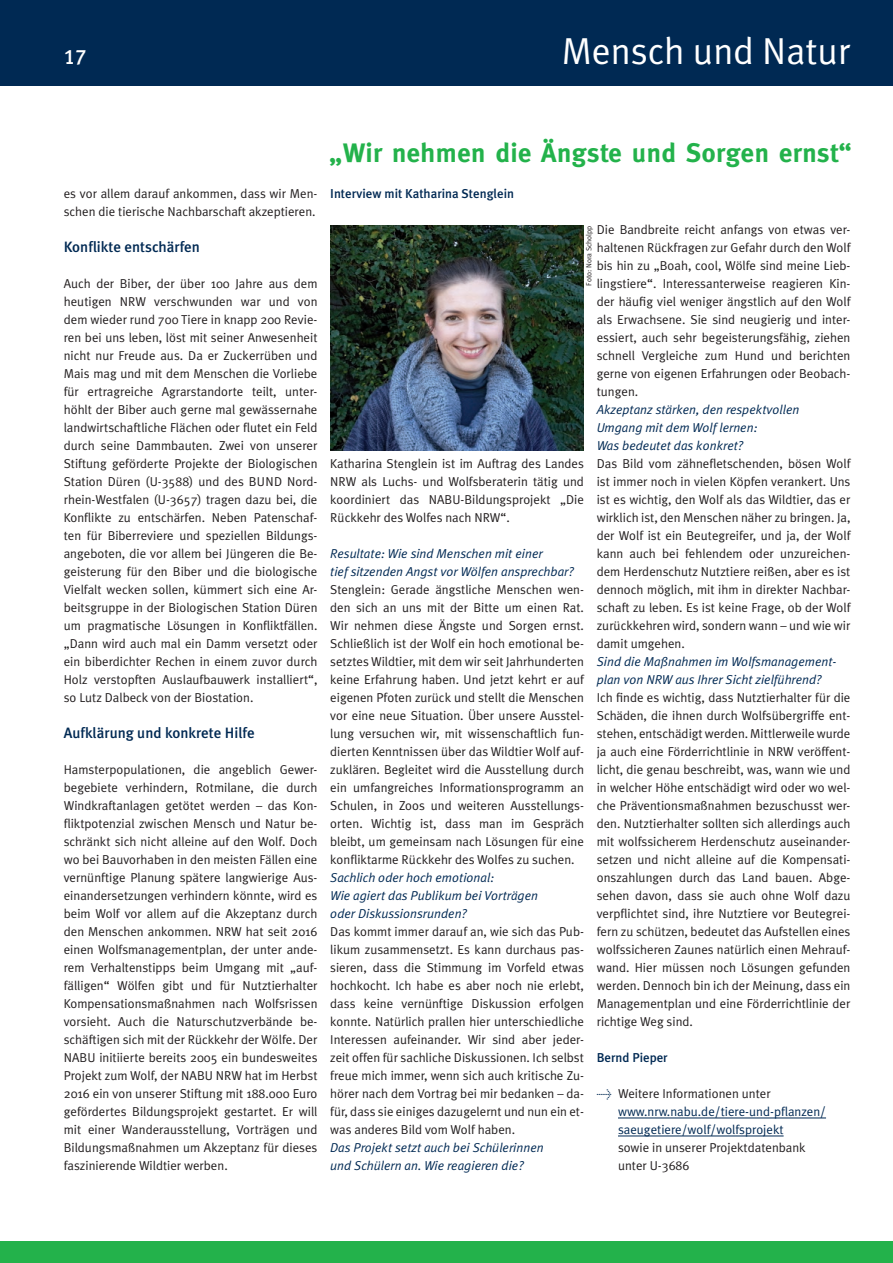
<style>
.page{position:relative;width:893px;height:1263px;background:#fff}
.page>*{position:absolute;margin:0;border:0;box-sizing:border-box;transform-origin:0 0}
.t1{font:37.5px "Meta Plus Normal";color:#fff}
.t2{font:700 26.7px "Meta";letter-spacing:.02em;color:#23b24b}
.t3{font:21px "Meta Plus Medium Caps";color:#fff}
.t4{font:500 15px "Meta Plus";color:#002953}
.t5{font:12.9px/18px "Meta Plus Normal";color:#231f20;text-align:justify}
.t6{font:italic 12.9px/18px "Meta Plus Normal";color:#002953}
.t7{font:12.9px/18px "Meta Plus Normal";color:#002953}
.t8{font:500 12.9px "Meta Plus";color:#002953}
.t9{font:7.5px "Meta Plus Normal";color:#231f20}
.s1{color:#231f20}
</style>
<div class="page">
<div style="left:0;top:1242px;width:893px;height:21px;background:#23b24b"></div>
<div style="left:0;top:0;width:893px;height:85px;background:#002953"></div>
<hr style="left:618px;top:1118px;width:208px;height:1px;background:#002953">
<hr style="left:618px;top:1136px;width:166px;height:1px;background:#002953">
<img style="left:330px;top:226px;width:254px;height:224px">
<h3 class="t3" style="left:64px;top:45px;width:24px">17</h3>
<h1 class="t1" style="left:562px;top:29px;width:290px">Mensch und Natur</h1>
<p class="t5" style="left:64px;top:184px;width:255px">es vor allem darauf ankommen, dass wir Men&shy;schen die tierische Nachbarschaft akzeptieren.</p>
<p class="t4" style="left:64px;top:238px;width:138px">Konflikte entschärfen</p>
<p class="t5" style="left:64px;top:274px;width:255px">Auch der Biber, der über 100 Jahre aus dem heutigen NRW verschwunden war und von dem wieder rund 700 Tiere in knapp 200 Revie&shy;ren bei uns leben, löst mit seiner Anwesenheit nicht nur Freude aus. Da er Zuckerrüben und Mais mag und mit dem Menschen die Vorliebe für ertragreiche Agrarstandorte teilt, unter&shy;höhlt der Biber auch gerne mal gewässernahe landwirtschaftliche Flächen oder flutet ein Feld durch seine Dammbauten. Zwei von unserer Stiftung geförderte Projekte der Biologischen Station Düren (U-3588) und des BUND Nord&shy;rhein-Westfalen (U-3657) tragen dazu bei, die Konflikte zu entschärfen. Neben Patenschaf&shy;ten für Biberreviere und speziellen Bildungs&shy;angeboten, die vor allem bei Jüngeren die Be&shy;geisterung für den Biber und die biologische Vielfalt wecken sollen, kümmert sich eine Ar&shy;beitsgruppe in der Biologischen Station Düren um pragmatische Lösungen in Konfliktfällen. „Dann wird auch mal ein Damm versetzt oder ein biberdichter Rechen in einem zuvor durch Holz verstopften Auslaufbauwerk installiert“, so Lutz Dalbeck von der Biostation.</p>
<p class="t4" style="left:64px;top:724px;width:192px">Aufklärung und konkrete Hilfe</p>
<p class="t5" style="left:64px;top:760px;width:255px">Hamsterpopulationen, die angeblich Gewer - be gebiete verhindern, Rotmilane, die durch Windkraftanlagen getötet werden – das Kon&shy;fliktpotenzial zwischen Mensch und Natur be&shy;schränkt sich nicht alleine auf den Wolf. Doch wo bei Bauvorhaben in den meisten Fällen eine vernünftige Planung spätere langwierige Aus&shy;einandersetzungen verhindern könnte, wird es beim Wolf vor allem auf die Akzeptanz durch den Menschen ankommen. NRW hat seit 2016 einen Wolfsmanagementplan, der unter ande&shy;rem Verhaltenstipps beim Umgang mit „auf&shy;fälligen“ Wölfen gibt und für Nutztierhalter Kompensationsmaßnahmen nach Wolfsrissen vorsieht. Auch die Naturschutzverbände be&shy;schäftigen sich mit der Rückkehr der Wölfe. Der NABU initiierte bereits 2005 ein bundesweites Projekt zum Wolf, der NABU NRW hat im Herbst 2016 ein von unserer Stiftung mit 188.000 Euro gefördertes Bildungsprojekt gestartet. Er will mit einer Wanderausstellung, Vorträgen und Bildungsmaßnahmen um Akzeptanz für dieses faszinierende Wildtier werben.</p>
<h2 class="t2" style="left:329px;top:137px;width:524px">„Wir nehmen die Ängste und Sorgen ernst“</h2>
<p class="t8" style="left:330px;top:186px;width:185px">Interview mit Katharina Stenglein</p>
<p class="t5" style="left:597px;top:220px;width:255px">Die Bandbreite reicht anfangs von etwas ver&shy;haltenen Rückfragen zur Gefahr durch den Wolf bis hin zu „Boah, cool, Wölfe sind meine Lieb&shy;lingstiere“. Interessanterweise reagieren Kin&shy;der häufig viel weniger ängstlich auf den Wolf als Erwachsene. Sie sind neugierig und inter&shy;essiert, auch sehr begeisterungsfähig, ziehen schnell Vergleiche zum Hund und berichten gerne von eigenen Erfahrungen oder Beobach&shy;tungen.</p>
<p class="t6" style="left:597px;top:400px;width:204px">Akzeptanz stärken, den respektvollen<br>Umgang mit dem Wolf lernen:<br>Was bedeutet das konkret?</p>
<p class="t5" style="left:597px;top:454px;width:255px">Das Bild vom zähnefletschenden, bösen Wolf ist immer noch in vielen Köpfen verankert. Uns ist es wichtig, den Wolf als das Wildtier, das er wirklich ist, den Menschen näher zu bringen. Ja, der Wolf ist ein Beutegreifer, und ja, der Wolf kann auch bei fehlendem oder unzureichen&shy;dem Herdenschutz Nutztiere reißen, aber es ist dennoch möglich, mit ihm in direkter Nachbar&shy;schaft zu leben. Es ist keine Frage, ob der Wolf zurückkehren wird, sondern wann – und wie wir damit umgehen.</p>
<p class="t6" style="left:597px;top:652px;width:241px">Sind die Maßnahmen im Wolfsmanagement&shy;plan von NRW aus Ihrer Sicht zielführend?</p>
<p class="t5" style="left:597px;top:688px;width:255px">Ich finde es wichtig, dass Nutztierhalter für die Schäden, die ihnen durch Wolfsübergriffe ent&shy;stehen, entschädigt werden. Mittlerweile wurde ja auch eine Förderrichtlinie in NRW veröffent&shy;licht, die genau beschreibt, was, wann wie und in welcher Höhe entschädigt wird oder wo wel&shy;che Präventionsmaßnahmen bezuschusst wer&shy;den. Nutztierhalter sollten sich allerdings auch mit wolfssicherem Herdenschutz auseinander&shy;setzen und nicht alleine auf die Kompensati&shy;onszahlungen durch das Land bauen. Abge&shy;sehen davon, dass sie auch ohne Wolf dazu verpflichtet sind, ihre Nutztiere vor Beutegrei&shy;fern zu schützen, bedeutet das Aufstellen eines wolfssicheren Zaunes natürlich einen Mehrauf&shy;wand. Hier müssen noch Lösungen gefunden werden. Dennoch bin ich der Meinung, dass ein Managementplan und eine Förderrichtlinie der richtige Weg sind.</p>
<p class="t8" style="left:597px;top:1050px;width:72px">Bernd Pieper</p>
<p class="t7" style="left:618px;top:1084px;width:210px;text-indent:-21px">&gt; <span class="s1">Weitere Informationen unter </span>www.nrw.nabu.de/tiere-und-pflanzen/ saeugetiere/wolf/wolfsprojekt</p>
<p class="t5" style="left:618px;top:1138px;width:189px">sowie in unserer Projektdatenbank unter U-3686</p>
<p class="t9" style="left:584px;top:286px;width:62px;rotate:-90deg">Foto: Nora Scholpp</p>
<p class="t5" style="left:330px;top:454px;width:255px">Katharina Stenglein ist im Auftrag des Landes NRW als Luchs- und Wolfsberaterin tätig und koordiniert das NABU-Bildungsprojekt „Die Rückkehr des Wolfes nach NRW“.</p>
<p class="t6" style="left:330px;top:544px;width:245px">Resultate: Wie sind Menschen mit einer<br>tief sitzenden Angst vor Wölfen ansprechbar?</p>
<p class="t5" style="left:330px;top:580px;width:255px">Stenglein: Gerade ängstliche Menschen wen&shy;den sich an uns mit der Bitte um einen Rat.<br>Wir nehmen diese Ängste und Sorgen ernst.<br>Schließlich ist der Wolf ein hoch emotional be&shy;setztes Wildtier, mit dem wir seit Jahrhunderten keine Erfahrung haben. Und jetzt kehrt er auf eigenen Pfoten zurück und stellt die Menschen vor eine neue Situation. Über unsere Ausstel&shy;lung versuchen wir, mit wissenschaftlich fun&shy;dierten Kenntnissen über das Wildtier Wolf auf&shy;zuklären. Begleitet wird die Ausstellung durch ein umfangreiches Informationsprogramm an Schulen, in Zoos und weiteren Ausstellungs&shy;orten. Wichtig ist, dass man im Gespräch bleibt, um gemeinsam nach Lösungen für eine konflikt arme Rückkehr des Wolfes zu suchen.</p>
<p class="t6" style="left:330px;top:868px;width:209px">Sachlich oder hoch emotional:<br>Wie agiert das Publikum bei Vorträgen oder Diskussionsrunden?</p>
<p class="t5" style="left:330px;top:922px;width:255px">Das kommt immer darauf an, wie sich das Pub&shy;likum zusammensetzt. Es kann durchaus pas&shy;sieren, dass die Stimmung im Vorfeld etwas hochkocht. Ich habe es aber noch nie erlebt, dass keine vernünftige Diskussion erfolgen konnte. Natürlich prallen hier unterschiedliche Interessen aufeinander. Wir sind aber jeder&shy;zeit offen für sachliche Diskussionen. Ich selbst freue mich immer, wenn sich auch kritische Zu&shy;hörer nach dem Vortrag bei mir bedanken – da&shy;für, dass sie einiges dazugelernt und nun ein et&shy;was anderes Bild vom Wolf haben.</p>
<p class="t6" style="left:330px;top:1138px;width:215px">Das Projekt setzt auch bei Schülerinnen und Schülern an. Wie reagieren die?</p>
</div>
